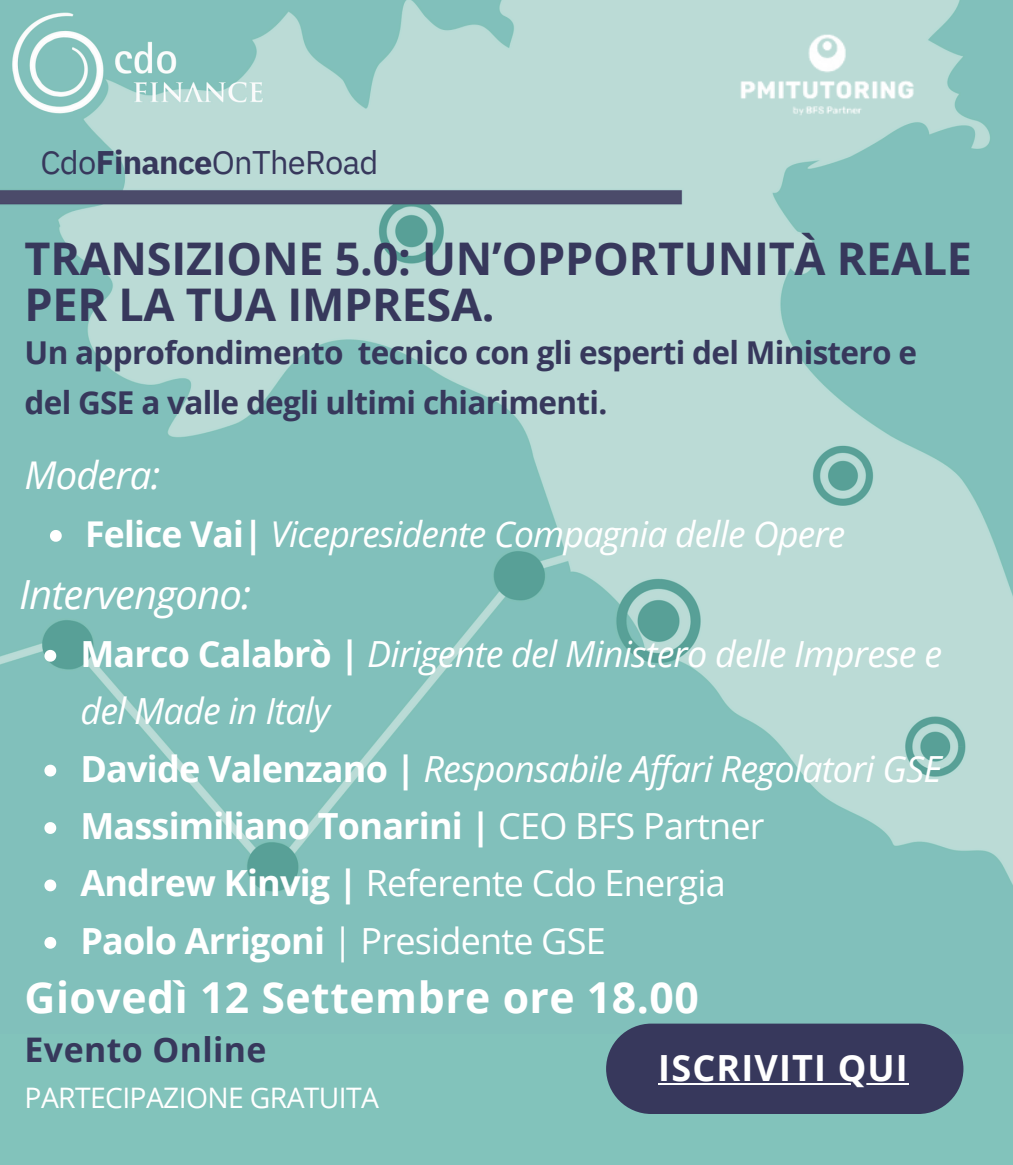
<style>
.page{position:relative;width:1013px;height:1165px;background:#fff}
.page>*{position:absolute;margin:0;border:0;box-sizing:border-box;transform-origin:0 0}
.t1{font:700 45px/45.4px "Open Sans";letter-spacing:-.005em;color:#37385c}
.t2{font:700 42.75px "Open Sans";letter-spacing:.015em;color:#fff}
.t3{font:italic 40.05px "Open Sans";letter-spacing:-.02em;color:#fff}
.t4{font:italic 38.25px "Open Sans";letter-spacing:-.02em;color:#fff}
.t5{font:italic 36px/57.4px "Open Sans";letter-spacing:-.02em;color:#fff}
.t6{font:36px "Open Sans";letter-spacing:-.02em;color:#fff}
.t7{font:700 36px "Open Sans";letter-spacing:-.02em;color:#fff}
.t8{font:700 36px "Open Sans";letter-spacing:.03em;color:#fff}
.t9{font:italic 35.55px "Open Sans";letter-spacing:-.02em;color:#fff}
.t10{font:700 33.98px "Open Sans";letter-spacing:.01em;color:#37385c}
.t11{font:32.62px "IBM Plex Sans";letter-spacing:-.02em;color:#37385c}
.t12{font:700 31.5px/50.6px "Open Sans";letter-spacing:-.02em;color:#37385c}
.t13{font:28.35px "Open Sans";letter-spacing:-.02em;color:#fff}
.s1{font-weight:700}
.s2{font-weight:700;font-style:normal}
.s3{font-weight:400}
</style>
<div class="page">
<img style="left:0;top:0;width:1012px;height:1033px">
<img style="left:722px;top:14px;width:209px;height:112px">
<div style="left:0;top:1033px;width:1012px;height:131px;background:#82c3bb"></div>
<div style="left:606px;top:1023px;width:357px;height:90px;background:#37385c;border-radius:45px"></div>
<hr style="left:658px;top:1083px;width:251px;height:2px;background:#fff">
<svg style="left:44px;top:650px;width:12px;height:11px"></svg>
<svg style="left:44px;top:764px;width:12px;height:12px"></svg>
<svg style="left:44px;top:822px;width:12px;height:11px"></svg>
<svg style="left:44px;top:879px;width:12px;height:12px"></svg>
<svg style="left:44px;top:936px;width:12px;height:12px"></svg>
<svg style="left:50px;top:530px;width:12px;height:11px"></svg>
<h3 class="t11" style="left:40px;top:140px;width:339px">Cdo<span class="s1">Finance</span>OnTheRoad</h3>
<h6 class="t1" style="left:25px;top:235px;width:949px">TRANSIZIONE 5.0: UN’OPPORTUNITÀ REALE<br>PER LA TUA IMPRESA.</h6>
<h2 class="t12" style="left:25px;top:326px;width:893px">Un approfondimento tecnico con gli esperti del Ministero e del GSE a valle degli ultimi chiarimenti.</h2>
<h4 class="t4" style="left:25px;top:448px;width:137px">Modera:</h4>
<h5 class="t9" style="left:85px;top:509px;width:761px"><span class="s2">Felice Vai|</span> Vicepresidente Compagnia delle Opere</h5>
<h3 class="t3" style="left:19px;top:566px;width:234px">Intervengono:</h3>
<p class="t5" style="left:80px;top:624px;width:863px"><span class="s2">Marco Calabrò |</span> Dirigente del Ministero delle Imprese e del Made in Italy</p>
<p class="t5" style="left:80px;top:739px;width:863px"><span class="s2">Davide Valenzano |</span> Responsabile Affari Regolatori GSE</p>
<p class="t7" style="left:80px;top:800px;width:685px">Massimiliano Tonarini | <span class="s3">CEO BFS Partner</span></p>
<p class="t6" style="left:80px;top:857px;width:647px"><span class="s1">Andrew Kinvig |</span> Referente Cdo Energia</p>
<p class="t6" style="left:80px;top:915px;width:527px"><span class="s1">Paolo Arrigoni</span> | Presidente GSE</p>
<p class="t2" style="left:25px;top:966px;width:675px">Giovedì 12 Settembre ore 18.00</p>
<h1 class="t10" style="left:25px;top:1025px;width:243px">Evento Online</h1>
<p class="t13" style="left:25px;top:1077px;width:356px">PARTECIPAZIONE GRATUITA</p>
<p class="t8" style="left:658px;top:1042px;width:251px">ISCRIVITI QUI</p>
</div>
